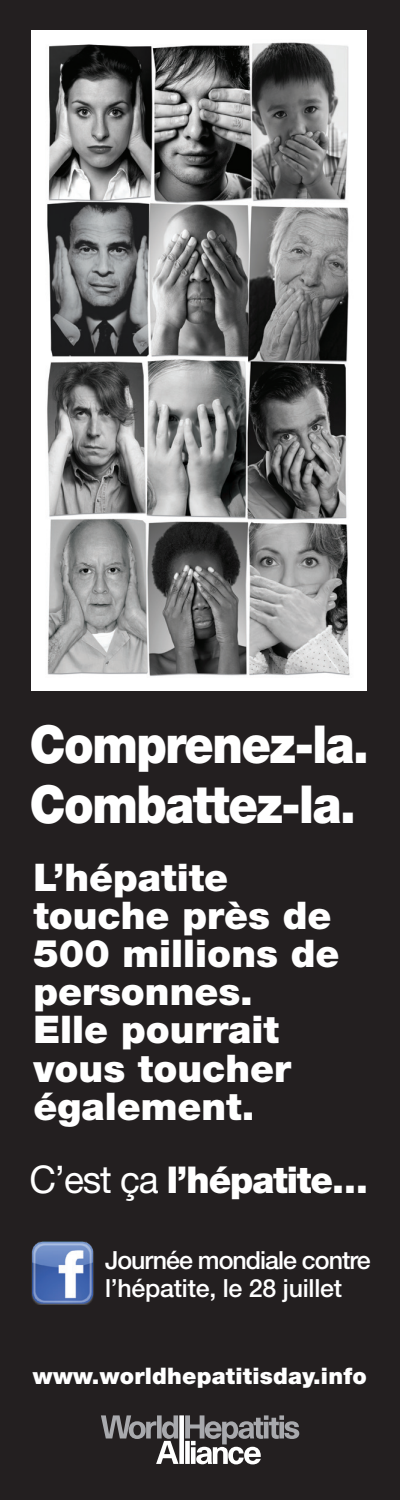
<style>
.page{position:relative;width:400px;height:1500px;background:#231f20}
.page>*{position:absolute;margin:0;border:0;box-sizing:border-box;transform-origin:0 0}
.t1{font:900 52.5px/60px "Helvetica Neue";letter-spacing:-.03em;color:#fff;scale:.9 1}
.t2{font:900 38.25px/38.2px "Helvetica Neue";color:#fff}
.t3{font:900 37px "Helvetica Neue";letter-spacing:-.03em;color:#fff}
.t4{font:500 25px/27.5px "Helvetica Neue";letter-spacing:-.04em;color:#fff}
.t5{font:900 22.75px "Helvetica Neue LT";letter-spacing:.01em;color:#fff}
.s1{font-family:"Helvetica Neue LT";font-weight:400;font-size:38.25px}
</style>
<div class="page">
<img style="left:32px;top:30px;width:335px;height:661px">
<img style="left:31px;top:1241px;width:63px;height:63px">
<svg style="left:101px;top:1415px;width:198px;height:49px"></svg>
<p class="t1" style="left:30px;top:714px;width:379px">Comprenez-la.<br>Combattez-la.</p>
<p class="t2" style="left:33px;top:858px;width:307px">L’hépatite touche près de<br>500 millions de personnes.</p>
<p class="t2" style="left:33px;top:1011px;width:259px">Elle pourrait vous toucher également.</p>
<p class="t3" style="left:29px;top:1158px;width:340px"><span class="s1">C’est ça</span> l’hépatite…</p>
<p class="t4" style="left:105px;top:1247px;width:267px">Journée mondiale contre l’hépatite, le 28 juillet</p>
<p class="t5" style="left:33px;top:1362px;width:335px">www.worldhepatitisday.info</p>
</div>
